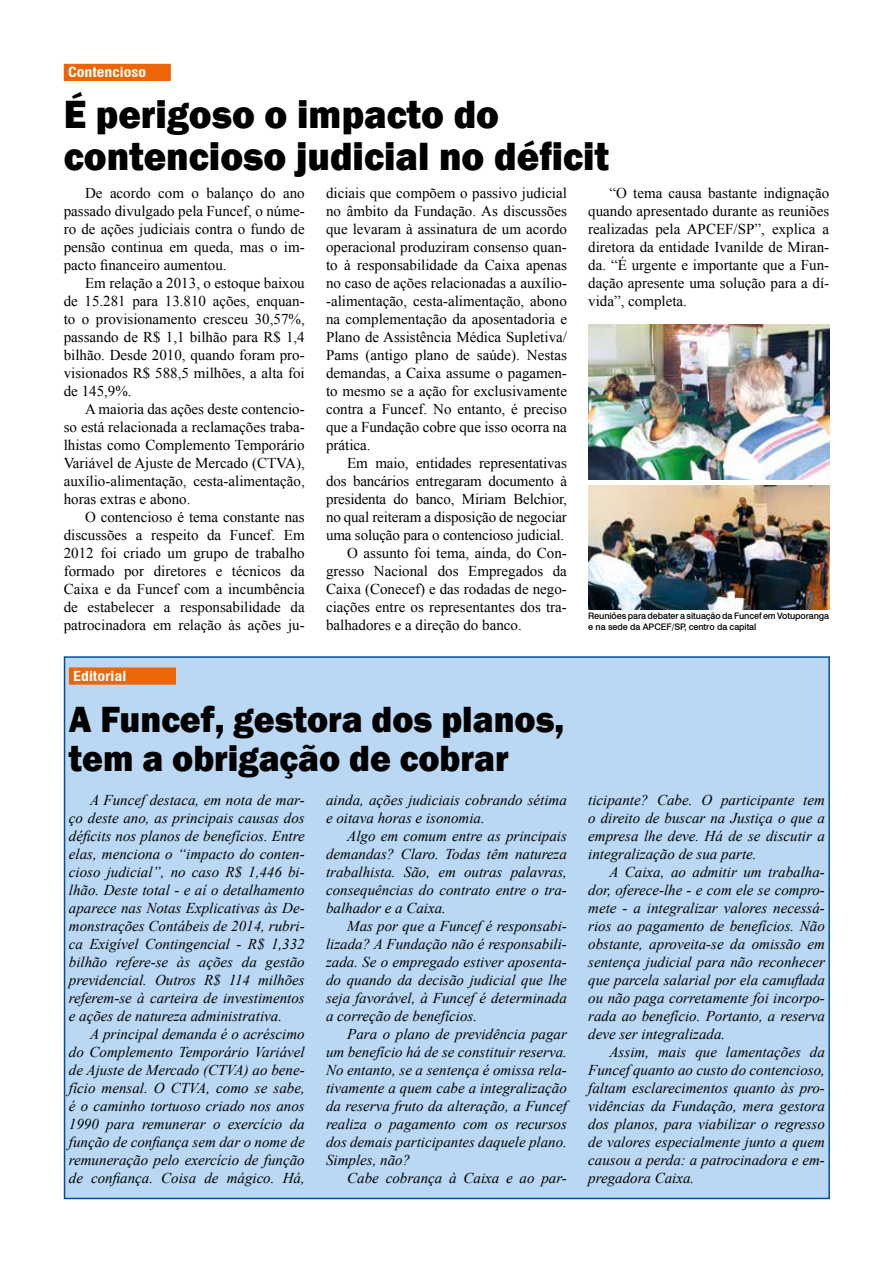
<style>
.page{position:relative;width:893px;height:1263px;background:#fff}
.page>*{position:absolute;margin:0;border:0;box-sizing:border-box;transform-origin:0 0}
.t1{font:800 40.5px/42px "Franklin Gothic";color:#000;scale:.95 1}
.t2{font:800 37.5px/39px "Franklin Gothic";color:#000;scale:.95 1}
.t3{font:italic 15px/18px "Times New Roman";color:#000;text-align:justify}
.t4{font:15px/18px "Times New Roman";color:#000;text-align:justify}
.t5{font:700 condensed 13.5px "Swiss 721 BT";color:#fff;scale:1.2 1}
.t6{font:500 9px/10.5px "Swiss 721 BT";letter-spacing:-.01em;color:#000}
</style>
<div class="page">
<div style="left:64px;top:64px;width:107px;height:17px;background:#ec6608"></div>
<div style="left:65px;top:657px;width:764px;height:541px;background:#bad8f3"></div>
<div style="left:69px;top:667px;width:107px;height:18px;background:#ec6608;border:2px solid #ec6608"></div>
<img style="left:588px;top:486px;width:241px;height:123px">
<img style="left:588px;top:325px;width:242px;height:155px">
<p class="t5" style="left:68px;top:64px;width:67px">Contencioso</p>
<h1 class="t1" style="left:64px;top:93px;width:575px">É perigoso o impacto do contencioso judicial no déficit</h1>
<p class="t4" style="left:64px;top:183px;width:242px;text-indent:21px">De acordo com o balanço do ano passado divulgado pela Funcef, o núme&shy;ro de ações judiciais contra o fundo de pensão continua em queda, mas o im&shy;pacto financeiro aumentou.</p>
<p class="t4" style="left:64px;top:273px;width:242px;text-indent:21px">Em relação a 2013, o estoque baixou de 15.281 para 13.810 ações, enquan&shy;to o provisionamento cresceu 30,57%, passando de R$ 1,1 bilhão para R$ 1,4 bilhão. Desde 2010, quando foram pro&shy;visionados R$ 588,5 milhões, a alta foi de 145,9%.</p>
<p class="t4" style="left:64px;top:399px;width:242px;text-indent:21px">A maioria das ações deste contencio&shy;so está relacionada a reclamações traba&shy;lhistas como Complemento Temporário Variável de Ajuste de Mercado (CTVA), auxílio-alimentação, cesta-alimentação, horas extras e abono.</p>
<p class="t4" style="left:64px;top:507px;width:242px;text-indent:21px">O contencioso é tema constante nas discussões a respeito da Funcef. Em 2012 foi criado um grupo de trabalho formado por diretores e técnicos da Caixa e da Funcef com a incumbência de estabelecer a responsabilidade da patrocinadora em relação às ações ju-</p>
<p class="t4" style="left:588px;top:183px;width:242px;text-indent:21px">“O tema causa bastante indignação quando apresentado durante as reuniões realizadas pela APCEF/SP”, explica a diretora da entidade Ivanilde de Miran&shy;da. “É urgente e importante que a Fun&shy;dação apresente uma solução para a dí&shy;vida”, completa.</p>
<p class="t4" style="left:326px;top:183px;width:242px">diciais que compõem o passivo judicial no âmbito da Fundação. As discussões que levaram à assinatura de um acordo operacional produziram consenso quan&shy;to à responsabilidade da Caixa apenas no caso de ações relacionadas a auxílio--alimentação, cesta-alimentação, abono na complementação da aposentadoria e Plano de Assistência Médica Supletiva/ Pams (antigo plano de saúde). Nestas demandas, a Caixa assume o pagamen&shy;to mesmo se a ação for exclusivamente contra a Funcef. No entanto, é preciso que a Fundação cobre que isso ocorra na prática.</p>
<p class="t4" style="left:347px;top:453px;width:221px">Em maio, entidades representativas</p>
<p class="t4" style="left:326px;top:471px;width:242px">dos bancários entregaram documento à</p>
<p class="t4" style="left:326px;top:489px;width:242px">presidenta do banco, Miriam Belchior,</p>
<p class="t4" style="left:326px;top:507px;width:242px">no qual reiteram a disposição de negociar</p>
<p class="t4" style="left:326px;top:525px;width:240px">uma solução para o contencioso judicial.</p>
<p class="t4" style="left:347px;top:543px;width:221px">O assunto foi tema, ainda, do Con-</p>
<p class="t4" style="left:326px;top:561px;width:242px">gresso Nacional dos Empregados da</p>
<p class="t4" style="left:326px;top:579px;width:242px">Caixa (Conecef) e das rodadas de nego-</p>
<p class="t4" style="left:326px;top:597px;width:242px">ciações entre os representantes dos tra-</p>
<p class="t4" style="left:326px;top:615px;width:197px">balhadores e a direção do banco.</p>
<p class="t6" style="left:588px;top:611px;width:242px">Reuniões para debater a situação da Funcef em Votuporanga e na sede da APCEF/SP, centro da capital</p>
<p class="t5" style="left:73px;top:668px;width:46px">Editorial</p>
<h2 class="t2" style="left:69px;top:700px;width:523px">A Funcef, gestora dos planos, tem a obrigação de cobrar</h2>
<p class="t3" style="left:69px;top:790px;width:237px;text-indent:21px">A Funcef destaca, em nota de mar&shy;ço deste ano, as principais causas dos déficits nos planos de benefícios. Entre elas, menciona o “impacto do conten&shy;cioso judicial”, no caso R$ 1,446 bi&shy;lhão. Deste total - e aí o detalhamento aparece nas Notas Explicativas às De&shy;monstrações Contábeis de 2014, rubri&shy;ca Exigível Contingencial - R$ 1,332 bilhão refere-se às ações da gestão previdencial. Outros R$ 114 milhões referem-se à carteira de investimentos e ações de natureza administrativa.</p>
<p class="t3" style="left:69px;top:1024px;width:237px;text-indent:21px">A principal demanda é o acréscimo do Complemento Temporário Variável de Ajuste de Mercado (CTVA) ao bene&shy;fício mensal. O CTVA, como se sabe, é o caminho tortuoso criado nos anos 1990 para remunerar o exercício da função de confiança sem dar o nome de remuneração pelo exercício de função de confiança. Coisa de mágico. Há,</p>
<p class="t3" style="left:326px;top:790px;width:242px">ainda, ações judiciais cobrando sétima e oitava horas e isonomia.</p>
<p class="t3" style="left:326px;top:826px;width:242px;text-indent:21px">Algo em comum entre as principais demandas? Claro. Todas têm natureza trabalhista. São, em outras palavras, consequências do contrato entre o tra&shy;balhador e a Caixa.</p>
<p class="t3" style="left:326px;top:916px;width:242px;text-indent:21px">Mas por que a Funcef é responsabi&shy;lizada? A Fundação não é responsabili&shy;zada. Se o empregado estiver aposenta&shy;do quando da decisão judicial que lhe seja favorável, à Funcef é determinada a correção de benefícios.</p>
<p class="t3" style="left:326px;top:1024px;width:242px;text-indent:21px">Para o plano de previdência pagar um benefício há de se constituir reserva.<br>No entanto, se a sentença é omissa rela&shy;tivamente a quem cabe a integralização da reserva fruto da alteração, a Funcef realiza o pagamento com os recursos dos demais participantes daquele plano.<br>Simples, não?</p>
<p class="t3" style="left:347px;top:1168px;width:221px">Cabe cobrança à Caixa e ao par-</p>
<p class="t3" style="left:588px;top:790px;width:238px">ticipante? Cabe. O participante tem o direito de buscar na Justiça o que a empresa lhe deve. Há de se discutir a integralização de sua parte.</p>
<p class="t3" style="left:588px;top:862px;width:238px;text-indent:21px">A Caixa, ao admitir um trabalha&shy;dor, oferece-lhe - e com ele se compro&shy;mete - a integralizar valores necessá&shy;rios ao pagamento de benefícios. Não obstante, aproveita-se da omissão em sentença judicial para não reconhecer que parcela salarial por ela camuflada ou não paga corretamente foi incorpo&shy;rada ao benefício. Portanto, a reserva deve ser integralizada.</p>
<p class="t3" style="left:588px;top:1042px;width:238px;text-indent:21px">Assim, mais que lamentações da Funcef quanto ao custo do contencioso, faltam esclarecimentos quanto às pro&shy;vidências da Fundação, mera gestora dos planos, para viabilizar o regresso de valores especialmente junto a quem causou a perda: a patrocinadora e em&shy;pregadora Caixa.</p>
</div>
